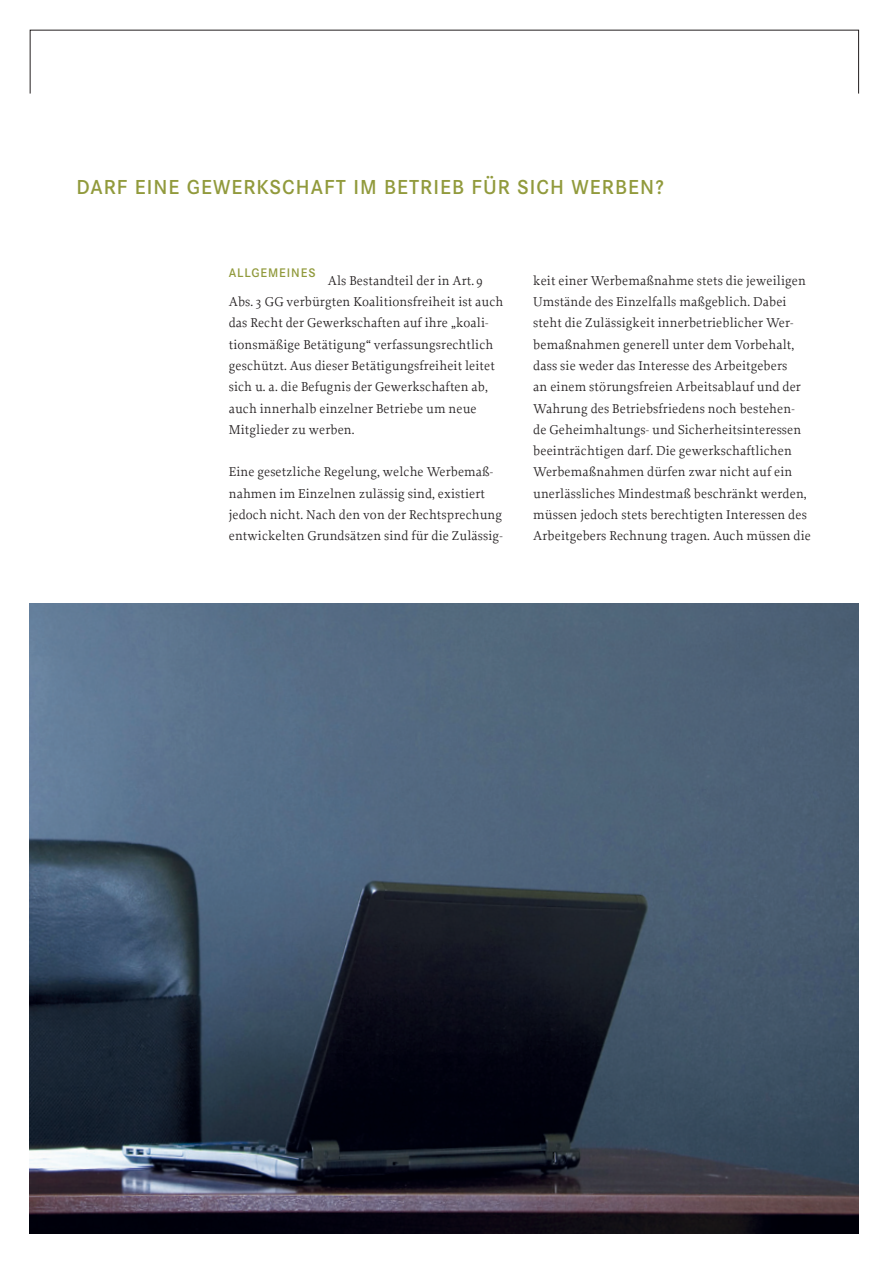
<style>
.page{position:relative;width:893px;height:1263px;background:#fff}
.page>*{position:absolute;margin:0;border:0;box-sizing:border-box;transform-origin:0 0}
.t1{font:600 21px "Corporate S";letter-spacing:.05em;color:#919a3c}
.t2{font:13.5px/21.3px "Proforma";letter-spacing:.01em;color:#231f20}
.t3{font:600 12.9px "Corporate S";letter-spacing:.07em;color:#919a3c}
</style>
<div class="page">
<img style="left:30px;top:604px;width:829px;height:629px">
<h1 class="t1" style="left:77px;top:175px;width:589px">DARF EINE GEWERKSCHAFT IM BETRIEB FÜR SICH WERBEN?</h1>
<p class="t3" style="left:229px;top:266px;width:88px">ALLGEMEINES</p>
<p class="t2" style="left:229px;top:270px;width:276px;text-indent:99px">Als Bestandteil der in Art. 9<br>Abs. 3 GG verbürgten Koalitionsfreiheit ist auch das Recht der Gewerkschaften auf ihre „koali&shy;tionsmäßige Betätigung“ verfassungsrechtlich geschützt. Aus dieser Betätigungsfreiheit leitet sich u. a. die Befugnis der Gewerkschaften ab, auch innerhalb einzelner Betriebe um neue Mitglieder zu werben.</p>
<p class="t2" style="left:229px;top:461px;width:275px">Eine gesetzliche Regelung, welche Werbemaß&shy;nahmen im Einzelnen zulässig sind, existiert jedoch nicht. Nach den von der Rechtsprechung entwickelten Grundsätzen sind für die Zulässig-</p>
<p class="t2" style="left:533px;top:270px;width:279px">keit einer Werbemaßnahme stets die jeweiligen Umstände des Einzelfalls maßgeblich. Dabei steht die Zulässigkeit innerbetrieblicher Wer&shy;bemaßnahmen generell unter dem Vorbehalt, dass sie weder das Interesse des Arbeitgebers<br>an einem störungsfreien Arbeitsablauf und der Wahrung des Betriebsfriedens noch bestehen&shy;de Geheimhaltungs- und Sicherheitsinteressen beeinträchtigen darf. Die gewerkschaftlichen Werbemaßnahmen dürfen zwar nicht auf ein unerlässliches Mindestmaß beschränkt werden, müssen jedoch stets berechtigten Interessen des Arbeitgebers Rechnung tragen. Auch müssen die</p>
</div>
